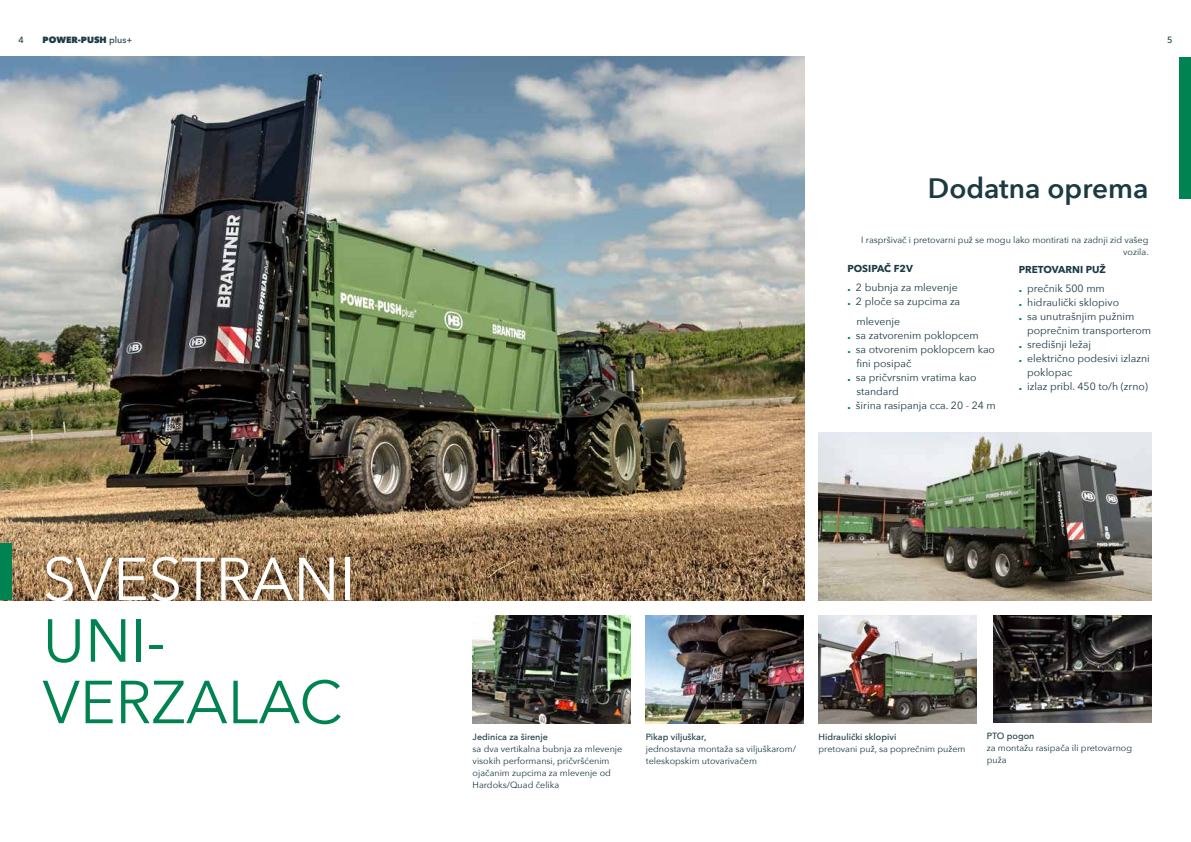
<style>
.page{position:relative;width:1191px;height:842px;background:#fff}
.page>*{position:absolute;margin:0;border:0;box-sizing:border-box;transform-origin:0 0}
.t1{font:60px/61.5px "Avenir Next";color:#008351}
.t2{font:60px "Avenir Next";color:#fff}
.t3{font:600 28px "Avenir Next";color:#1b3a42}
.t4{font:10.5px/14px "Avenir Next";color:#1b3a42}
.t5{font:700 10px "Avenir Next LT Pro";color:#1b3a42}
.t6{font:9px/12px "Avenir Next";color:#1b3a42}
.t7{font:500 9px "Avenir Next";color:#1b3a42}
.t8{font:800 9px "Avenir Next";color:#1b3a42}
.s1{font-weight:500}
.s2{font-family:"Helvetica Neue LT Std";font-weight:800;color:#008351}
</style>
<div class="page">
<img style="left:0;top:57px;width:804px;height:543px">
<div style="left:1179px;top:57px;width:12px;height:141px;background:#008351"></div>
<div style="left:0;top:543px;width:11px;height:57px;background:#008351"></div>
<img style="left:994px;top:615px;width:157px;height:108px">
<img style="left:818px;top:615px;width:158px;height:108px">
<img style="left:646px;top:616px;width:157px;height:107px">
<img style="left:472px;top:615px;width:158px;height:108px">
<img style="left:818px;top:432px;width:333px;height:168px">
<p class="t7" style="left:19px;top:32px;width:7px">4</p>
<p class="t8" style="left:43px;top:34px;width:91px">POWER-PUSH <span class="s1">plus+</span></p>
<p class="t7" style="left:1167px;top:32px;width:7px">5</p>
<h2 class="t3" style="left:928px;top:165px;width:222px">Dodatna oprema</h2>
<p class="t6" style="left:861px;top:233px;width:289px;text-align:right">I raspršivač i pretovarni puž se mogu lako montirati na zadnji zid vašeg vozila.</p>
<h1 class="t2" style="left:43px;top:529px;width:314px">SVESTRANI</h1>
<h1 class="t1" style="left:43px;top:607px;width:301px">UNI-<br>VERZALAC</h1>
<p class="t5" style="left:847px;top:262px;width:67px">POSIPAČ F2V</p>
<p class="t4" style="left:847px;top:280px;width:114px"><span class="s2">.</span> 2 bubnja za mlevenje <span class="s2">.</span> 2 ploče sa zupcima za</p>
<p class="t4" style="left:856px;top:314px;width:45px">mlevenje</p>
<p class="t4" style="left:847px;top:328px;width:133px"><span class="s2">.</span> sa zatvorenim poklopcem</p>
<p class="t4" style="left:847px;top:342px;width:149px"><span class="s2">.</span> sa otvorenim poklopcem kao</p>
<p class="t4" style="left:856px;top:356px;width:56px">fini posipač</p>
<p class="t4" style="left:847px;top:370px;width:131px"><span class="s2">.</span> sa pričvrsnim vratima kao</p>
<p class="t4" style="left:856px;top:384px;width:44px">standard</p>
<p class="t4" style="left:847px;top:398px;width:150px"><span class="s2">.</span> širina rasipanja cca. 20 - 24 m</p>
<p class="t5" style="left:1018px;top:263px;width:89px">PRETOVARNI PUŽ</p>
<p class="t4" style="left:1018px;top:281px;width:88px"><span class="s2">.</span> prečnik 500 mm</p>
<p class="t4" style="left:1018px;top:295px;width:102px"><span class="s2">.</span> hidraulički sklopivo</p>
<p class="t4" style="left:1018px;top:309px;width:117px"><span class="s2">.</span> sa unutrašnjim pužnim</p>
<p class="t4" style="left:1027px;top:323px;width:125px">poprečnim transporterom</p>
<p class="t4" style="left:1018px;top:337px;width:74px"><span class="s2">.</span> središnji ležaj</p>
<p class="t4" style="left:1018px;top:351px;width:132px"><span class="s2">.</span> električno podesivi izlazni</p>
<p class="t4" style="left:1027px;top:365px;width:47px">poklopac</p>
<p class="t4" style="left:1018px;top:379px;width:131px"><span class="s2">.</span> izlaz pribl. 450 to/h (zrno)</p>
<p class="t7" style="left:472px;top:729px;width:77px">Jedinica za širenje</p>
<p class="t6" style="left:472px;top:742px;width:151px">sa dva vertikalna bubnja za mlevenje visokih performansi, pričvršćenim ojačanim zupcima za mlevenje od<br>Hardoks/Quad čelika</p>
<p class="t7" style="left:646px;top:729px;width:62px">Pikap viljuškar,</p>
<p class="t6" style="left:646px;top:742px;width:152px">jednostavna montaža sa viljuškarom/ teleskopskim utovarivačem</p>
<p class="t7" style="left:818px;top:729px;width:79px">Hidraulički sklopivi</p>
<p class="t6" style="left:818px;top:742px;width:148px">pretovani puž, sa poprečnim pužem</p>
<p class="t7" style="left:986px;top:729px;width:49px">PTO pogon</p>
<p class="t6" style="left:986px;top:742px;width:147px">za montažu rasipača ili pretovarnog puža</p>
</div>
